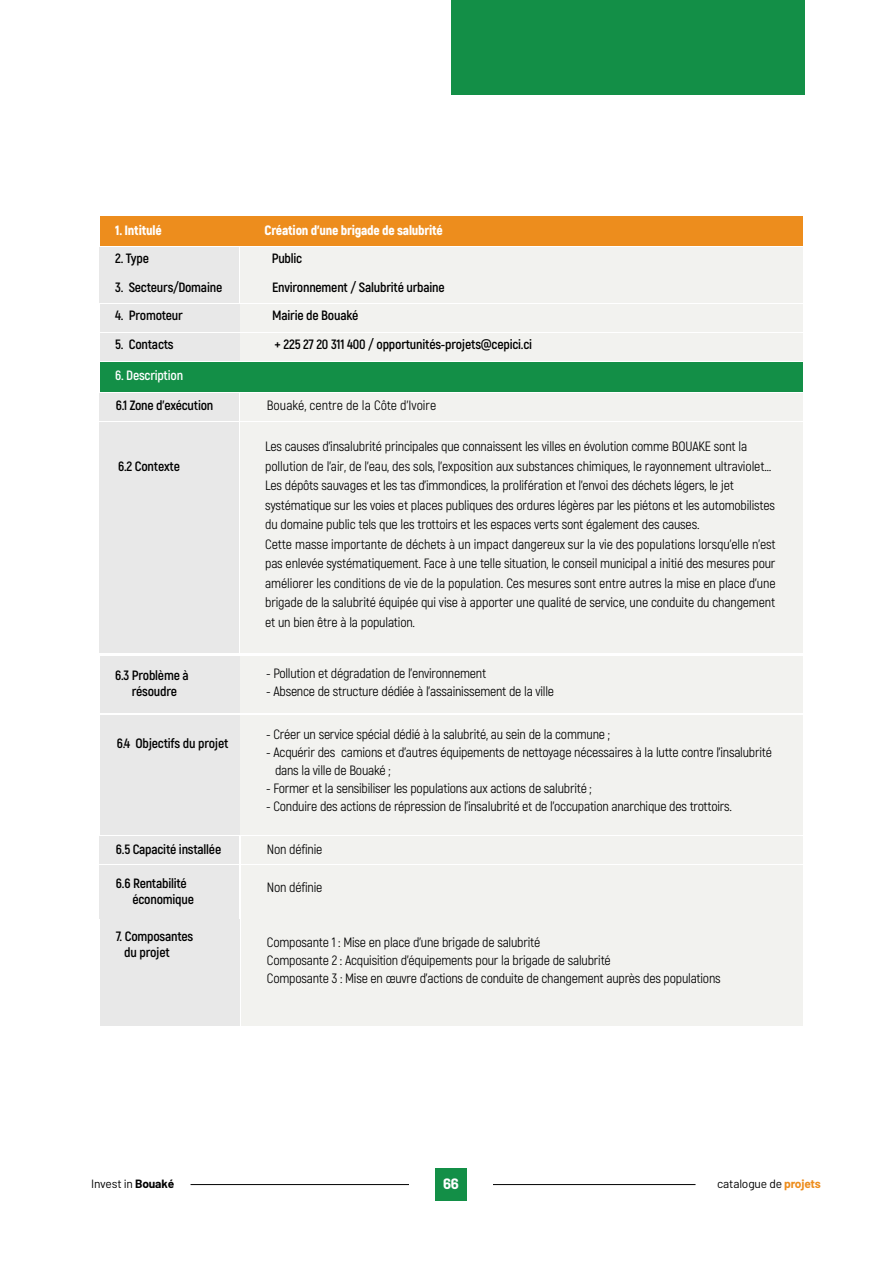
<style>
.page{position:relative;width:893px;height:1263px;background:#fff}
.page>*{position:absolute;margin:0;border:0;box-sizing:border-box;transform-origin:0 0}
.t1{font:700 15px "Barlow";color:#fff}
.t2{font:13.5px/19.5px "Akrobat";letter-spacing:-.015em;color:#000}
.t3{font:700 13.5px/16.5px "Akrobat";letter-spacing:-.015em;color:#000}
.t4{font:900 13.5px "Akrobat";letter-spacing:-.015em;color:#fff}
.t5{font:700 13.5px "Akrobat";letter-spacing:-.015em;color:#fff}
.t6{font:12px "Barlow";letter-spacing:-.015em;color:#000}
.s1{font-weight:700}
.s2{font-weight:700;color:#ed8d1d}
</style>
<div class="page">
<div style="left:451px;top:0;width:354px;height:94px;background:#138f47"></div>
<hr style="left:191px;top:1184px;width:504px;height:1px;background:#000">
<div style="left:434px;top:1168px;width:33px;height:33px;background:#138f47"></div>
<div style="left:409px;top:1165px;width:25px;height:39px;background:#fff"></div>
<div style="left:467px;top:1165px;width:25px;height:39px;background:#fff"></div>
<div style="left:100px;top:216px;width:703px;height:30px;background:#ed8d1d"></div>
<div style="left:100px;top:247px;width:139px;height:27px;background:#e8e8e8"></div>
<div style="left:241px;top:247px;width:562px;height:27px;background:#eeeeeb"></div>
<div style="left:100px;top:276px;width:139px;height:27px;background:#e8e8e8"></div>
<div style="left:241px;top:276px;width:562px;height:27px;background:#eeeeeb"></div>
<div style="left:100px;top:304px;width:139px;height:28px;background:#e8e8e8"></div>
<div style="left:241px;top:304px;width:562px;height:28px;background:#eeeeeb"></div>
<div style="left:100px;top:333px;width:139px;height:28px;background:#e8e8e8"></div>
<div style="left:241px;top:333px;width:562px;height:28px;background:#eeeeeb"></div>
<div style="left:100px;top:362px;width:703px;height:30px;background:#138f47"></div>
<div style="left:100px;top:422px;width:139px;height:231px;background:#e8e8e8"></div>
<div style="left:241px;top:422px;width:562px;height:231px;background:#eeeeeb"></div>
<div style="left:100px;top:656px;width:139px;height:56px;background:#e8e8e8"></div>
<div style="left:241px;top:656px;width:562px;height:56px;background:#eeeeeb"></div>
<div style="left:100px;top:715px;width:139px;height:119px;background:#e8e8e8"></div>
<div style="left:241px;top:715px;width:562px;height:119px;background:#eeeeeb"></div>
<div style="left:100px;top:393px;width:139px;height:28px;background:#e8e8e8"></div>
<div style="left:241px;top:393px;width:562px;height:28px;background:#eeeeeb"></div>
<div style="left:100px;top:836px;width:139px;height:28px;background:#e8e8e8"></div>
<div style="left:241px;top:836px;width:561px;height:28px;background:#eeeeeb"></div>
<div style="left:100px;top:865px;width:139px;height:53px;background:#e8e8e8"></div>
<div style="left:241px;top:865px;width:561px;height:53px;background:#eeeeeb"></div>
<div style="left:100px;top:920px;width:139px;height:106px;background:#e8e8e8"></div>
<div style="left:241px;top:920px;width:561px;height:106px;background:#eeeeeb"></div>
<p class="t4" style="left:115px;top:224px;width:48px">1. Intitulé</p>
<p class="t4" style="left:265px;top:224px;width:180px">Création d’une brigade de salubrité</p>
<p class="t3" style="left:115px;top:250px;width:35px">2. Type</p>
<p class="t3" style="left:272px;top:250px;width:32px">Public</p>
<p class="t3" style="left:115px;top:279px;width:109px">3. Secteurs/Domaine</p>
<p class="t3" style="left:272px;top:279px;width:174px">Environnement / Salubrité urbaine</p>
<p class="t3" style="left:115px;top:307px;width:69px">4. Promoteur</p>
<p class="t3" style="left:272px;top:307px;width:88px">Mairie de Bouaké</p>
<p class="t3" style="left:115px;top:336px;width:60px">5. Contacts</p>
<p class="t3" style="left:275px;top:336px;width:259px">+ 225 27 20 311 400 / opportunités-projets@cepici.ci</p>
<p class="t5" style="left:115px;top:368px;width:69px">6. Description</p>
<p class="t3" style="left:116px;top:397px;width:99px">6.1 Zone d’exécution</p>
<p class="t2" style="left:267px;top:395px;width:171px">Bouaké, centre de la Côte d'Ivoire</p>
<p class="t3" style="left:118px;top:458px;width:63px">6.2 Contexte</p>
<p class="t2" style="left:265px;top:437px;width:512px">Les causes d'insalubrité principales que connaissent les villes en évolution comme BOUAKE sont la pollution de l'air, de l'eau, des sols, l'exposition aux substances chimiques, le rayonnement ultraviolet… Les dépôts sauvages et les tas d'immondices, la prolifération et l'envoi des déchets légers, le jet systématique sur les voies et places publiques des ordures légères par les piétons et les automobilistes du domaine public tels que les trottoirs et les espaces verts sont également des causes.<br>Cette masse importante de déchets à un impact dangereux sur la vie des populations lorsqu’elle n’est pas enlevée systématiquement. Face à une telle situation, le conseil municipal a initié des mesures pour améliorer les conditions de vie de la population. Ces mesures sont entre autres la mise en place d’une brigade de la salubrité équipée qui vise à apporter une qualité de service, une conduite du changement et un bien être à la population.</p>
<p class="t3" style="left:115px;top:667px;width:75px;text-align:center">6.3 Problème à résoudre</p>
<p class="t2" style="left:266px;top:664px;width:221px">- Pollution et dégradation de l’environnement</p>
<p class="t2" style="left:266px;top:682px;width:290px">- Absence de structure dédiée à l’assainissement de la ville</p>
<p class="t3" style="left:117px;top:735px;width:113px">6.4 Objectifs du projet</p>
<p class="t2" style="left:266px;top:725px;width:345px">- Créer un service spécial dédié à la salubrité, au sein de la commune ;</p>
<p class="t2" style="left:275px;top:744px;width:498px;line-height:18px;text-indent:-9px">- Acquérir des camions et d’autres équipements de nettoyage nécessaires à la lutte contre l’insalubrité dans la ville de Bouaké ;</p>
<p class="t2" style="left:266px;top:779px;width:327px">- Former et la sensibiliser les populations aux actions de salubrité ;</p>
<p class="t2" style="left:266px;top:797px;width:467px">- Conduire des actions de répression de l’insalubrité et de l’occupation anarchique des trottoirs.</p>
<p class="t3" style="left:116px;top:841px;width:107px">6.5 Capacité installée</p>
<p class="t2" style="left:267px;top:840px;width:57px">Non définie</p>
<p class="t3" style="left:132px;top:875px;width:63px;text-indent:-16px">6.6 Rentabilité économique</p>
<p class="t2" style="left:267px;top:878px;width:57px">Non définie</p>
<p class="t3" style="left:124px;top:928px;width:71px;text-indent:-8px">7. Composantes du projet</p>
<p class="t2" style="left:267px;top:933px;width:455px;line-height:18px">Composante 1 : Mise en place d’une brigade de salubrité<br>Composante 2 : Acquisition d’équipements pour la brigade de salubrité<br>Composante 3 : Mise en œuvre d’actions de conduite de changement auprès des populations</p>
<p class="t6" style="left:91px;top:1177px;width:85px">Invest in <span class="s1">Bouaké</span></p>
<p class="t1" style="left:443px;top:1175px;width:17px">66</p>
<p class="t6" style="left:717px;top:1177px;width:105px">catalogue de <span class="s2">projets</span></p>
</div>
